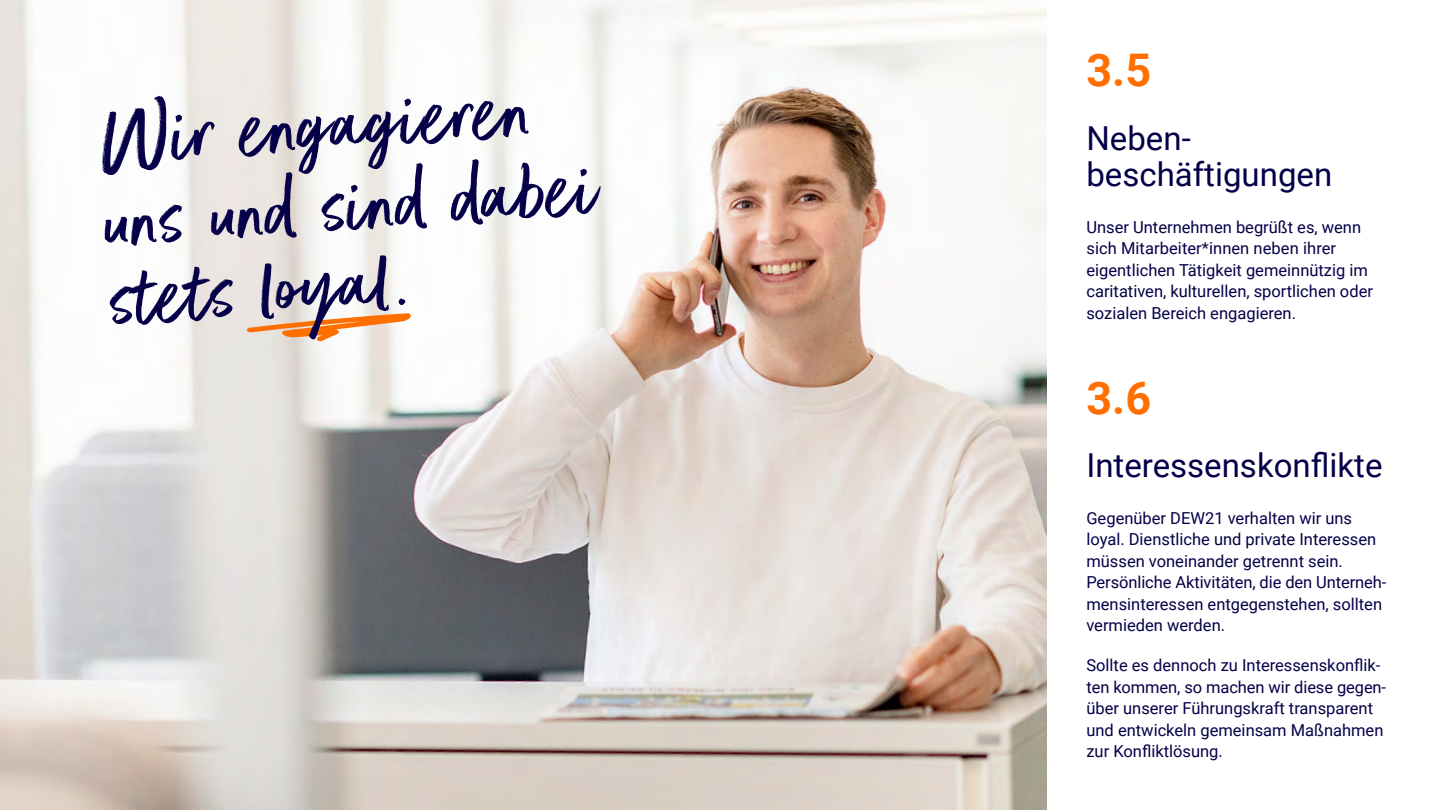
<style>
.page{position:relative;width:1440px;height:810px;background:#fff}
.page>*{position:absolute;margin:0;border:0;box-sizing:border-box;transform-origin:0 0}
.t1{font:94.5px/80.1px "Better Times";color:#050048}
.t2{font:700 45px "Roboto";color:#ff6f00}
.t3{font:33px/36.3px "Roboto";color:#050048}
.t4{font:16.5px/21.5px "Roboto";color:#050048}
</style>
<div class="page">
<img style="left:0;top:0;width:1046px;height:810px">
<svg style="left:247px;top:313px;width:164px;height:29px"></svg>
<h1 class="t1" style="left:98px;top:106px;width:495px;rotate:-4deg">Wir engagieren uns und sind dabei stets loyal.</h1>
<h2 class="t2" style="left:1086px;top:38px;width:66px">3.5</h2>
<h3 class="t3" style="left:1086px;top:119px;width:247px">Neben&shy;beschäftigungen</h3>
<p class="t4" style="left:1086px;top:216px;width:288px">Unser Unternehmen begrüßt es, wenn sich Mitarbeiter*innen neben ihrer eigentlichen Tätigkeit gemeinnützig im caritativen, kulturellen, sportlichen oder sozialen Bereich engagieren.</p>
<h2 class="t2" style="left:1086px;top:366px;width:66px">3.6</h2>
<h3 class="t3" style="left:1086px;top:446px;width:298px">Interessenskonflikte</h3>
<p class="t4" style="left:1086px;top:507px;width:302px">Gegenüber DEW21 verhalten wir uns loyal. Dienstliche und private Interessen müssen voneinander getrennt sein.<br>Persönliche Aktivitäten, die den Unterneh&shy;mensinteressen entgegenstehen, sollten vermieden werden.</p>
<p class="t4" style="left:1086px;top:654px;width:301px">Sollte es dennoch zu Interessenskonflik&shy;ten kommen, so machen wir diese gegen&shy;über unserer Führungskraft transparent und entwickeln gemeinsam Maßnahmen zur Konfliktlösung.</p>
</div>
